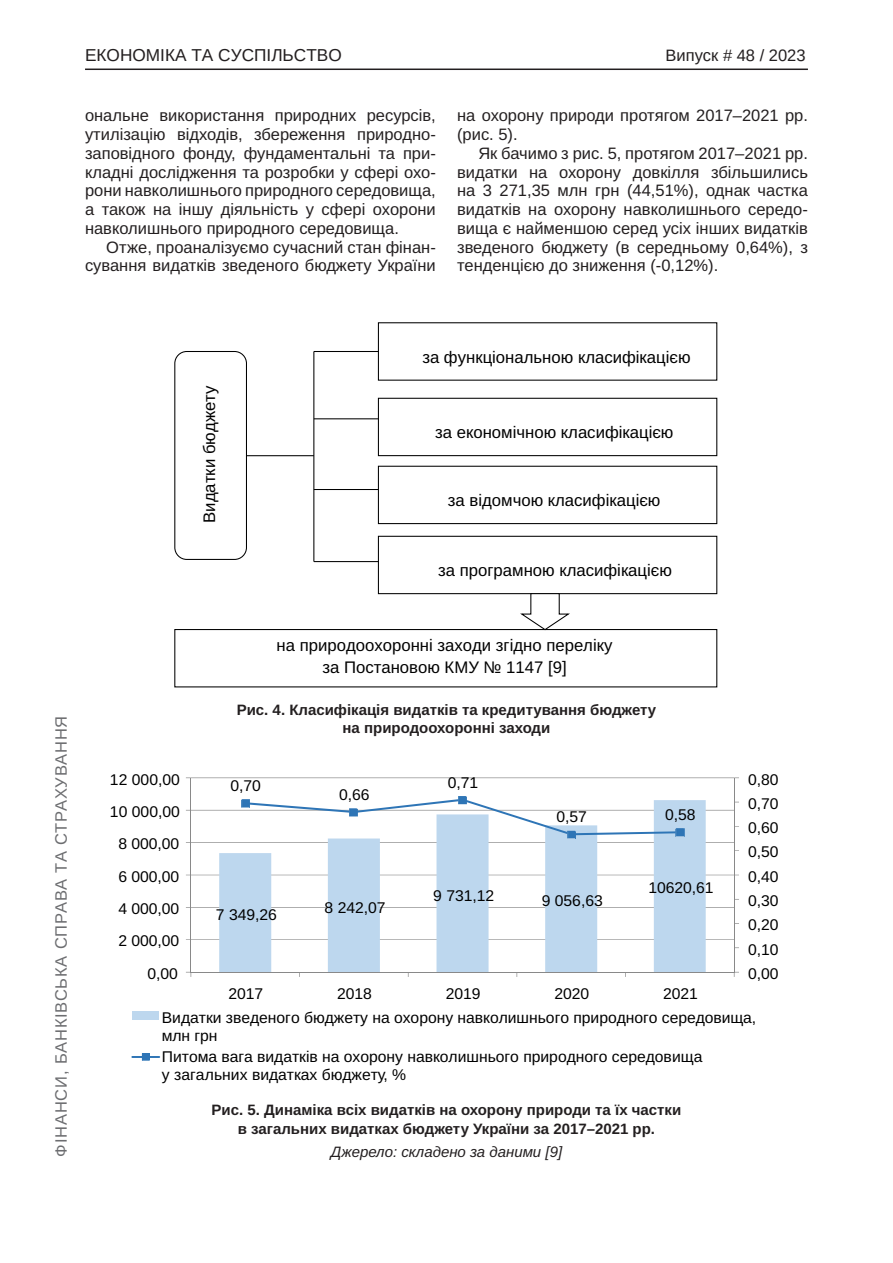
<style>
.page{position:relative;width:893px;height:1263px;background:#fff}
.page>*{position:absolute;margin:0;border:0;box-sizing:border-box;transform-origin:0 0}
.t1{font:17.25px "Arimo";color:#231f20}
.t2{font:16.8px/22px "Arimo";color:#000;text-align:center}
.Текст_основной_G{font:16.5px/18.8px "Arimo";color:#231f20;text-align:justify}
.t3{font:16.5px "Arimo";letter-spacing:.05em;color:#6c6d70}
.t4{font:16.5px "Arimo";color:#231f20}
.t5{font:15.6px/24.3px "Arimo";color:#000}
.Рисунок_N{font:700 15px "Arimo";color:#231f20}
.Джерело{font:italic 15px "Arimo";color:#231f20}
</style>
<div class="page">
<hr style="left:85px;top:69px;width:723px;height:1px;background:#231f20">
<div style="left:174px;top:351px;width:73px;height:209px;border:1px solid #000;border-radius:12px"></div>
<div style="left:378px;top:398px;width:339px;height:58px;border:1px solid #000"></div>
<div style="left:378px;top:466px;width:339px;height:58px;border:1px solid #000"></div>
<div style="left:378px;top:536px;width:339px;height:58px;border:1px solid #000"></div>
<div style="left:174px;top:629px;width:543px;height:58px;border:1px solid #000"></div>
<svg style="left:520px;top:593px;width:52px;height:38px"></svg>
<hr style="left:314px;top:351px;width:64px;height:1px;background:#000">
<hr style="left:314px;top:418px;width:64px;height:1px;background:#000">
<hr style="left:314px;top:489px;width:64px;height:1px;background:#000">
<hr style="left:314px;top:561px;width:64px;height:1px;background:#000">
<hr style="left:313px;top:351px;width:1px;height:211px;background:#000">
<hr style="left:246px;top:455px;width:68px;height:1px;background:#000">
<hr style="left:191px;top:939px;width:543px;height:1px;background:#898989">
<hr style="left:191px;top:907px;width:543px;height:1px;background:#898989">
<hr style="left:191px;top:875px;width:543px;height:1px;background:#898989">
<hr style="left:191px;top:842px;width:543px;height:1px;background:#898989">
<hr style="left:191px;top:810px;width:543px;height:1px;background:#898989">
<hr style="left:191px;top:777px;width:543px;height:1px;background:#898989">
<svg style="left:219px;top:800px;width:487px;height:172px;fill:#bdd7ee"></svg>
<hr style="left:734px;top:778px;width:1px;height:194px;background:#898989">
<hr style="left:191px;top:778px;width:1px;height:194px;background:#898989">
<hr style="left:191px;top:972px;width:543px;height:1px;background:#898989">
<svg style="left:186px;top:972px;width:6px;height:5px"></svg>
<img style="left:348px;top:796px;width:229px;height:44px">
<svg style="left:239px;top:798px;width:447px;height:41px"></svg>
<div style="left:132px;top:1012px;width:27px;height:8px;background:#bdd7ee"></div>
<hr style="left:131px;top:1056px;width:29px;height:2px;background:#2e75b6">
<svg style="left:142px;top:1053px;width:8px;height:8px"></svg>
<p class="t1" style="left:85px;top:45px;width:258px">ЕКОНОМІКА ТА СУСПІЛЬСТВО</p>
<p class="t4" style="left:665px;top:46px;width:142px">Випуск # 48 / 2023</p>
<p class="Текст_основной_G" style="left:85px;top:106px;width:352px">ональне використання природних ресурсів, утилізацію відходів, збереження природно&shy;заповідного фонду, фундаментальні та при&shy;кладні дослідження та розробки у сфері охо&shy;рони навколишнього природного середовища, а також на іншу діяльність у сфері охорони навколишнього природного середовища.</p>
<p class="Текст_основной_G" style="left:85px;top:238px;width:352px;text-align:right">Отже, проаналізуємо сучасний стан фінан&shy;сування видатків зведеного бюджету України</p>
<p class="Текст_основной_G" style="left:457px;top:106px;width:352px">на охорону природи протягом 2017–2021 рр. (рис. 5).</p>
<p class="Текст_основной_G" style="left:457px;top:144px;width:352px;text-indent:21px">Як бачимо з рис. 5, протягом 2017–2021 рр. видатки на охорону довкілля збільшились на 3 271,35 млн грн (44,51%), однак частка видатків на охорону навколишнього середо&shy;вища є найменшою серед усіх інших видатків зведеного бюджету (в середньому 0,64%), з тенденцією до зниження (-0,12%).</p>
<p class="t3" style="left:52px;top:1157px;width:442px;rotate:-90deg">ФІНАНСИ, БАНКІВСЬКА СПРАВА ТА СТРАХУВАННЯ</p>
<p class="t2" style="left:422px;top:346px;width:270px">за функціональною класифікацією</p>
<p class="t2" style="left:199px;top:523px;width:138px;rotate:-90deg">Видатки бюджету</p>
<p class="t2" style="left:435px;top:422px;width:240px">за економічною класифікацією</p>
<p class="t2" style="left:448px;top:490px;width:214px">за відомчою класифікацією</p>
<p class="t2" style="left:438px;top:560px;width:235px">за програмною класифікацією</p>
<p class="t2" style="left:277px;top:634px;width:337px">на природоохоронні заходи згідно переліку за Постановою КМУ № 1147 [9]</p>
<p class="Рисунок_N" style="left:237px;top:699px;width:421px">Рис. 4. Класифікація видатків та кредитування бюджету</p>
<p class="Рисунок_N" style="left:343px;top:718px;width:209px">на природоохоронні заходи</p>
<p class="t5" style="left:110px;top:767px;width:72px">12 000,00</p>
<p class="t5" style="left:110px;top:800px;width:72px">10 000,00</p>
<p class="t5" style="left:230px;top:774px;width:32px">0,70</p>
<p class="t5" style="left:339px;top:783px;width:32px">0,66</p>
<p class="t5" style="left:448px;top:771px;width:32px">0,71</p>
<p class="t5" style="left:556px;top:805px;width:32px">0,57</p>
<p class="t5" style="left:665px;top:803px;width:32px">0,58</p>
<p class="t5" style="left:748px;top:767px;width:32px">0,80</p>
<p class="t5" style="left:748px;top:791px;width:32px">0,70</p>
<p class="t5" style="left:748px;top:816px;width:32px">0,60</p>
<p class="t5" style="left:118px;top:832px;width:62px">8 000,00</p>
<p class="t5" style="left:748px;top:840px;width:32px">0,50</p>
<p class="t5" style="left:118px;top:864px;width:62px">6 000,00</p>
<p class="t5" style="left:118px;top:897px;width:62px">4 000,00</p>
<p class="t5" style="left:216px;top:902px;width:62px">7 349,26</p>
<p class="t5" style="left:325px;top:895px;width:62px">8 242,07</p>
<p class="t5" style="left:433px;top:883px;width:62px">9 731,12</p>
<p class="t5" style="left:542px;top:889px;width:62px">9 056,63</p>
<p class="t5" style="left:648px;top:876px;width:67px">10620,61</p>
<p class="t5" style="left:748px;top:864px;width:32px">0,40</p>
<p class="t5" style="left:748px;top:889px;width:32px">0,30</p>
<p class="t5" style="left:748px;top:913px;width:32px">0,20</p>
<p class="t5" style="left:118px;top:929px;width:62px">2 000,00</p>
<p class="t5" style="left:748px;top:937px;width:32px">0,10</p>
<p class="t5" style="left:147px;top:961px;width:32px">0,00</p>
<p class="t5" style="left:748px;top:961px;width:32px">0,00</p>
<p class="t5" style="left:162px;top:981px;width:596px;text-indent:501px">2021<br>Видатки зведеного бюджету на охорону навколишнього природного середовища,</p>
<p class="t5" style="left:162px;top:1025px;width:542px;line-height:21.1px">млн грн<br>Питома вага видатків на охорону навколишнього природного середовища</p>
<p class="t5" style="left:162px;top:1062px;width:246px">у загальних видатках бюджету, %</p>
<p class="t5" style="left:229px;top:981px;width:36px">2017</p>
<p class="t5" style="left:337px;top:981px;width:36px">2018</p>
<p class="t5" style="left:446px;top:981px;width:36px">2019</p>
<p class="t5" style="left:554px;top:981px;width:36px">2020</p>
<p class="Рисунок_N" style="left:212px;top:1099px;width:471px">Рис. 5. Динаміка всіх видатків на охорону природи та їх частки</p>
<p class="Рисунок_N" style="left:238px;top:1118px;width:419px">в загальних видатках бюджету України за 2017–2021 рр.</p>
<p class="Джерело" style="left:331px;top:1141px;width:233px">Джерело: складено за даними [9]</p>
</div>
